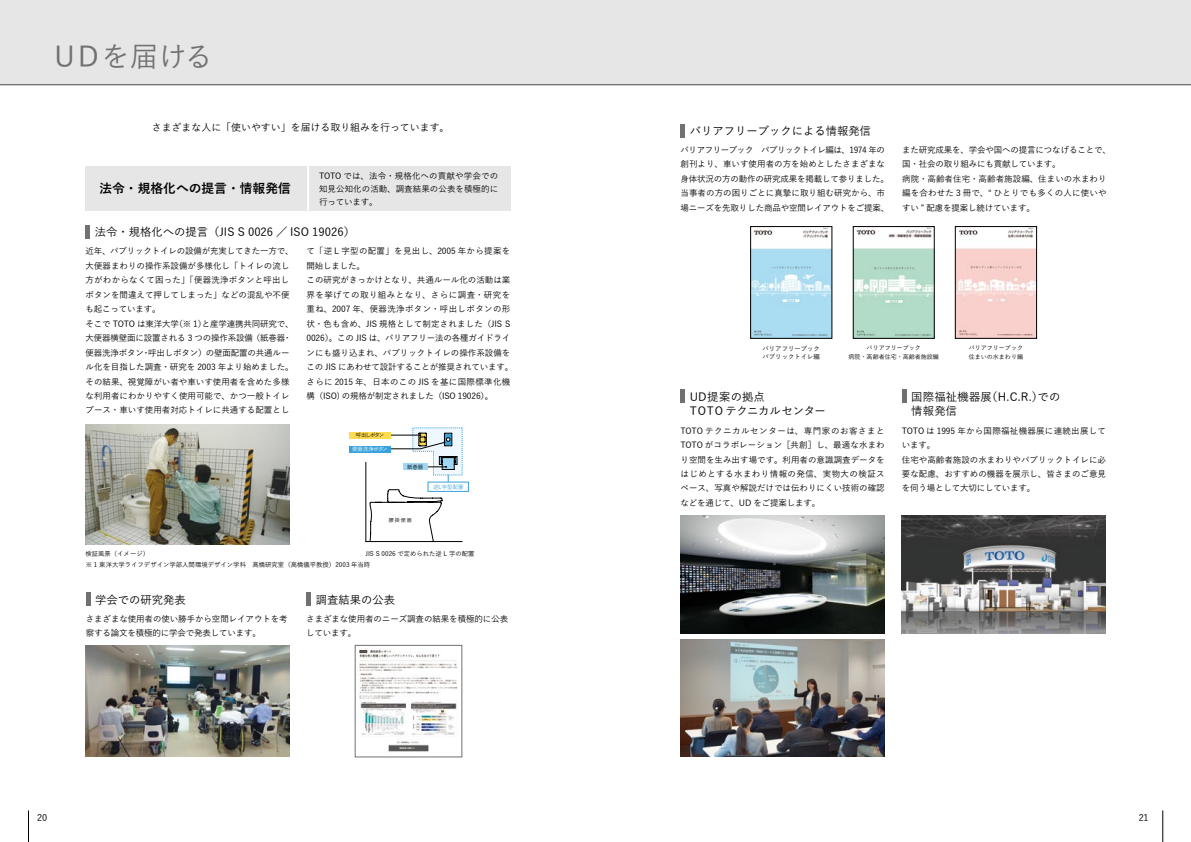
<style>
.page{position:relative;width:1191px;height:842px;background:#fff}
.page>*{position:absolute;margin:0;border:0;box-sizing:border-box;transform-origin:0 0}
.t1{font:500 28.3px "Yu Go";letter-spacing:.015em;color:#727171}
.t2{font:700 12.8px "Yu Go";color:#000}
.t3{font:500 11.3px/14.9px "Yu Go";color:#000}
.t4{font:500 11.3px/14.9px "Yu Go";letter-spacing:.02em;color:#000}
.t5{font:500 9.9px "Yu Go";color:#000}
.t6{font:500 9.2px "Yu Go";color:#000}
.t7{font:500 8.5px/14.5px "Yu Go";color:#000}
.t8{font:500 8.5px/14.5px "Yu Go";letter-spacing:-.02em;color:#000}
.t9{font:500 7px "Yu Go";letter-spacing:-.03em;color:#000}
.t10{font:500 6.4px/8.5px "Yu Go";color:#000}
.t11{font:500 6px/8.5px "Yu Go";color:#000}
.t12{font:500 5.4px "Yu Go";letter-spacing:-.135em;color:#000}
.t13{font:500 5.4px "Yu Go";letter-spacing:-.025em;color:#fff}
.t14{font:500 5.4px "Yu Go";color:#38a1db}
.t15{font:500 5.1px "Yu Go";color:#000}
</style>
<div class="page">
<hr style="left:28px;top:810px;width:1px;height:32px;background:#000">
<hr style="left:1162px;top:810px;width:1px;height:32px;background:#000">
<div style="left:0;top:0;width:1191px;height:85px;background:#e6e6e7"></div>
<hr style="left:0;top:84px;width:1191px;height:1px;background:#727171">
<div style="left:85px;top:225px;width:5px;height:14px;background:#727171"></div>
<div style="left:306px;top:592px;width:5px;height:14px;background:#727171"></div>
<hr style="left:86px;top:592px;width:4px;height:14px;background:#727171">
<img style="left:86px;top:645px;width:204px;height:112px">
<hr style="left:902px;top:389px;width:4px;height:14px;background:#727171">
<img style="left:901px;top:516px;width:204px;height:117px">
<div style="left:680px;top:389px;width:5px;height:14px;background:#727171"></div>
<img style="left:680px;top:516px;width:204px;height:117px">
<img style="left:680px;top:640px;width:204px;height:117px">
<img style="left:359px;top:649px;width:98px;height:103px">
<div style="left:355px;top:645px;width:107px;height:112px;border:1px solid #727171"></div>
<div style="left:680px;top:124px;width:5px;height:14px;background:#727171"></div>
<img style="left:752px;top:228px;width:78px;height:108px">
<div style="left:750px;top:226px;width:82px;height:112px;border:1px solid #000"></div>
<img style="left:957px;top:228px;width:77px;height:108px">
<div style="left:955px;top:226px;width:81px;height:112px;border:1px solid #000"></div>
<img style="left:85px;top:425px;width:204px;height:119px">
<div style="left:85px;top:166px;width:425px;height:45px;background:#e6e6e7"></div>
<hr style="left:307px;top:166px;width:2px;height:45px;background:#fff">
<hr style="left:366px;top:541px;width:96px;height:1px;background:#000">
<hr style="left:366px;top:462px;width:1px;height:79px;background:#000">
<svg style="left:370px;top:489px;width:72px;height:52px"></svg>
<div style="left:349px;top:432px;width:42px;height:7px;background:#fedb4f"></div>
<div style="left:349px;top:446px;width:42px;height:7px;background:#38a1db"></div>
<div style="left:428px;top:482px;width:40px;height:9px;background:#fff"></div>
<div style="left:428px;top:482px;width:40px;height:10px;border:1px solid #38a1db"></div>
<svg style="left:391px;top:427px;width:71px;height:55px"></svg>
<img style="left:855px;top:228px;width:77px;height:108px">
<div style="left:853px;top:226px;width:81px;height:112px;border:1px solid #000"></div>
<h1 class="t1" style="left:54px;top:31px;width:160px">UDを届ける</h1>
<p class="t5" style="left:152px;top:118px;width:299px">さまざまな人に「使いやすい」を届ける取り組みを行っています。</p>
<h2 class="t2" style="left:99px;top:181px;width:193px">法令・規格化への提言・情報発信</h2>
<p class="t7" style="left:319px;top:169px;width:181px;line-height:12.8px;text-align:justify">TOTO では、法令・規格化への貢献や学会での知見公知化の活動、調査結果の公表を積極的に行っています。</p>
<h3 class="t3" style="left:95px;top:223px;width:262px">法令・規格化への提言（JIS S 0026 ／ ISO 19026）</h3>
<p class="t7" style="left:86px;top:243px;width:210px">近年、パブリックトイレの設備が充実してきた一方で、大便器まわりの操作系設備が多様化し「トイレの流し方がわからなくて困った」「便器洗浄ボタンと呼出しボタンを間違えて押してしまった」などの混乱や不便も起こっています。<br>そこで TOTO は東洋大学（※ 1）と産学連携共同研究で、大便器横壁面に設置される 3 つの操作系設備（紙巻器・便器洗浄ボタン・呼出しボタン）の壁面配置の共通ルール化を目指した調査・研究を 2003 年より始めました。その結果、視覚障がい者や車いす使用者を含めた多様な利用者にわかりやすく使用可能で、かつ一般トイレブース・車いす使用者対応トイレに共通する配置とし</p>
<p class="t7" style="left:306px;top:243px;width:208px">て「逆 L 字型の配置」を見出し、2005 年から提案を開始しました。<br>この研究がきっかけとなり、共通ルール化の活動は業界を挙げての取り組みとなり、さらに調査・研究を重ね、2007 年、便器洗浄ボタン・呼出しボタンの形状・色も含め、JIS 規格として制定されました（JIS S<br>0026）。この JIS は、バリアフリー法の各種ガイドラインにも盛り込まれ、パブリックトイレの操作系設備をこの JIS にあわせて設計することが推奨されています。さらに 2015 年、日本のこの JIS を基に国際標準化機構（ISO) の規格が制定されました（ISO 19026）。</p>
<p class="t12" style="left:356px;top:430px;width:30px">呼出しボタン</p>
<p class="t13" style="left:352px;top:444px;width:37px">便器洗浄ボタン</p>
<p class="t12" style="left:407px;top:462px;width:18px">紙巻器</p>
<p class="t14" style="left:433px;top:482px;width:32px">逆L字型配置</p>
<p class="t15" style="left:389px;top:516px;width:24px">腰掛便器</p>
<p class="t9" style="left:349px;top:543px;width:113px">JIS S 0026で定められた逆L字の配置</p>
<p class="t10" style="left:85px;top:548px;width:65px">検証風景（イメージ）</p>
<p class="t10" style="left:86px;top:547px;width:390px;line-height:11.4px;text-indent:279px">JIS S 0026 で定められた逆 L 字の配置※ 1 東洋大学ライフデザイン学部人間環境デザイン学科　髙橋研究室（髙橋儀平教授）2003 年当時</p>
<h3 class="t3" style="left:95px;top:590px;width:92px">学会での研究発表</h3>
<p class="t7" style="left:86px;top:610px;width:203px">さまざまな使用者の使い勝手から空間レイアウトを考察する論文を積極的に学会で発表しています。</p>
<h3 class="t3" style="left:316px;top:590px;width:81px">調査結果の公表</h3>
<p class="t7" style="left:306px;top:610px;width:203px">さまざまな使用者のニーズ調査の結果を積極的に公表しています。</p>
<h3 class="t3" style="left:690px;top:122px;width:183px">バリアフリーブックによる情報発信</h3>
<p class="t8" style="left:680px;top:142px;width:210px">バリアフリーブック　パブリックトイレ編は、1974 年の創刊より、車いす使用者の方を始めとしたさまざまな身体状況の方の動作の研究成果を掲載して参りました。当事者の方の困りごとに真摯に取り組む研究から、市場ニーズを先取りした商品や空間レイアウトをご提案、</p>
<p class="t8" style="left:902px;top:142px;width:210px">また研究成果を、学会や国への提言につなげることで、国・社会の取り組みにも貢献しています。<br>病院・高齢者住宅・高齢者施設編、住まいの水まわり編を合わせた３冊で、“ ひとりでも多くの人に使いやすい ” 配慮を提案し続けています。</p>
<p class="t10" style="left:762px;top:343px;width:59px">バリアフリーブックパブリックトイレ編</p>
<p class="t11" style="left:968px;top:343px;width:56px">バリアフリーブック住まいの水まわり編</p>
<p class="t11" style="left:848px;top:343px;width:92px;text-align:center">バリアフリーブック<br>病院・高齢者住宅・高齢者施設編</p>
<h3 class="t3" style="left:690px;top:387px;width:138px">UD提案の拠点<br>TOTO テクニカルセンター</h3>
<p class="t7" style="left:680px;top:422px;width:206px;text-align:justify">TOTO テクニカルセンターは、専門家のお客さまとTOTO がコラボレーション［共創］し、最適な水まわり空間を生み出す場です。利用者の意識調査データをはじめとする水まわり情報の発信、実物大の検証スペース、写真や解説だけでは伝わりにくい技術の確認などを通じて、UD をご提案します。</p>
<h3 class="t4" style="left:911px;top:387px;width:151px">国際福祉機器展（H.C.R.）での情報発信</h3>
<p class="t7" style="left:902px;top:422px;width:206px">TOTO は 1995 年から国際福祉機器展に連続出展しています。<br>住宅や高齢者施設の水まわりやパブリックトイレに必要な配慮、おすすめの機器を展示し、皆さまのご意見を伺う場として大切にしています。</p>
<p class="t6" style="left:37px;top:809px;width:12px">20</p>
<p class="t6" style="left:1138px;top:809px;width:12px">21</p>
</div>
